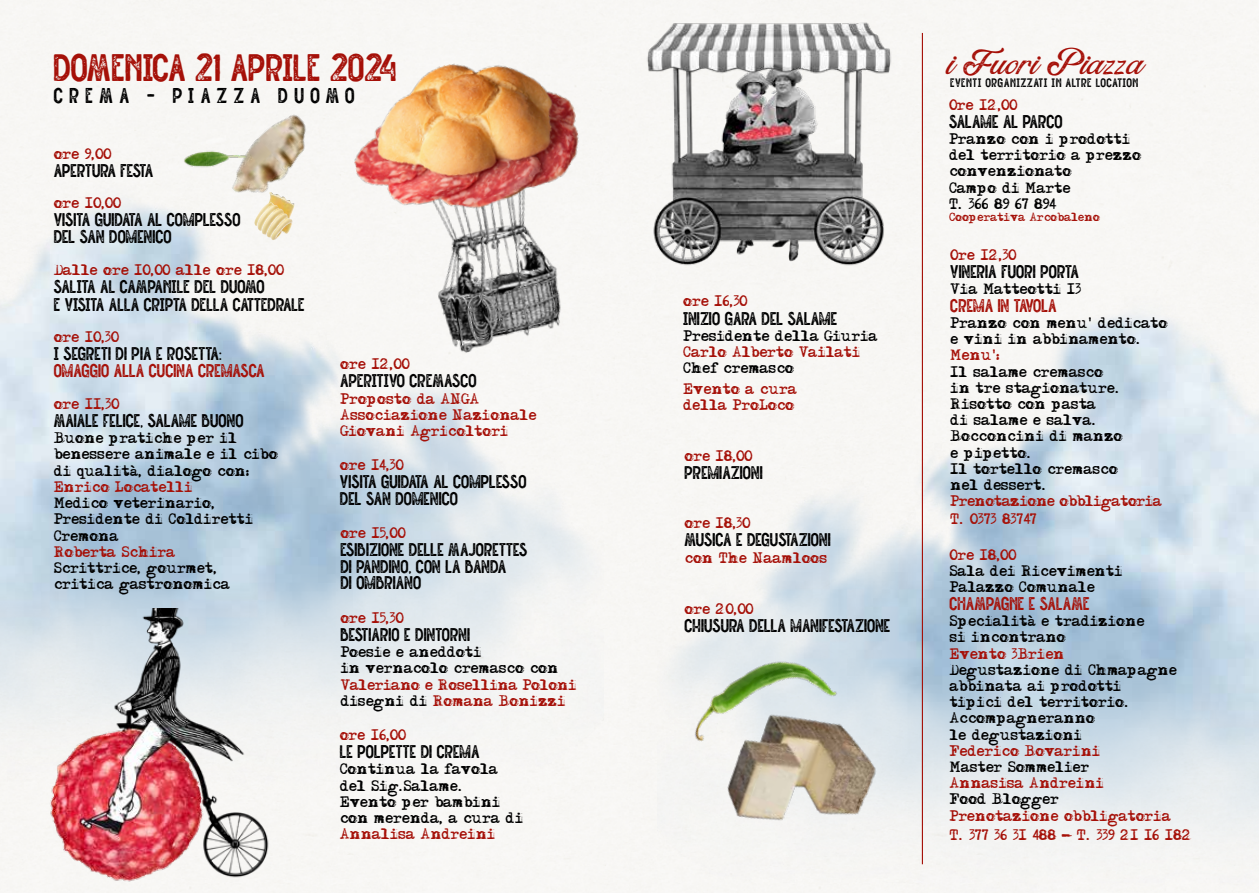
<style>
.page{position:relative;width:1259px;height:893px;background:#fff}
.page>*{position:absolute;margin:0;border:0;box-sizing:border-box;transform-origin:0 0}
.t1{font:37.5px "Straightler Press";color:#a51008}
.t2{font:italic 34.5px "Rumble Brave Rough Script";color:#a51008}
.t3{font:21px "Straightler Press";letter-spacing:.3em;color:#000}
.t4{font:18px/16.5px "Straightler Press";color:#000}
.t5{font:18px "Straightler Press";color:#a51008}
.t6{font:13.5px/16.2px "Adler";color:#000}
.t7{font:13.5px/16.2px "Adler";color:#a51008}
.t8{font:13.5px/16.2px "Adler";letter-spacing:-.02em;color:#a51008}
.t9{font:13.5px/18px "Adler";letter-spacing:-.03em;color:#a51008}
.t10{font:12px "Straightler Press";letter-spacing:.05em;color:#000}
.t11{font:10.5px "Adler";color:#a51008}
.s1{color:#000}
</style>
<div class="page">
<img style="left:187px;top:73px;width:153px;height:163px">
<img style="left:181px;top:140px;width:68px;height:36px">
<img style="left:267px;top:192px;width:27px;height:28px">
<img style="left:269px;top:192px;width:25px;height:13px">
<img style="left:254px;top:202px;width:20px;height:24px">
<img style="left:257px;top:205px;width:22px;height:26px">
<img style="left:262px;top:209px;width:22px;height:25px">
<img style="left:267px;top:214px;width:21px;height:24px">
<img style="left:271px;top:218px;width:21px;height:22px">
<img style="left:635px;top:6px;width:267px;height:269px">
<img style="left:28px;top:608px;width:263px;height:279px">
<img style="left:340px;top:43px;width:279px;height:338px">
<hr style="left:922px;top:33px;width:1px;height:831px;background:#a51008">
<img style="left:697px;top:682px;width:204px;height:189px">
<img style="left:669px;top:630px;width:179px;height:142px">
<h1 class="t1" style="left:54px;top:39px;width:345px">DOMENICA 21 APRILE 2024</h1>
<h3 class="t3" style="left:54px;top:80px;width:303px">CREMA - PIAZZA DUOMO</h3>
<p class="t7" style="left:54px;top:148px;width:59px">ore 9,00</p>
<h3 class="t4" style="left:54px;top:161px;width:101px">APERTURA FESTA</h3>
<p class="t7" style="left:54px;top:197px;width:69px">ore 10,00</p>
<h3 class="t4" style="left:54px;top:211px;width:188px">VISITA GUIDATA AL COMPLESSO<br>DEL SAN DOMENICO</h3>
<p class="t7" style="left:54px;top:264px;width:232px">Dalle ore 10,00 alle ore 18,00</p>
<h3 class="t4" style="left:54px;top:277px;width:253px;line-height:18px">SALITA AL CAMPANILE DEL DUOMO<br>E VISITA ALLA CRIPTA DELLA CATTEDRALE</h3>
<p class="t7" style="left:54px;top:331px;width:66px">ore 10,30</p>
<h3 class="t4" style="left:54px;top:345px;width:170px">I SEGRETI DI PIA E ROSETTA:</h3>
<h3 class="t5" style="left:54px;top:357px;width:213px">OMAGGIO ALLA CUCINA CREMASCA</h3>
<p class="t7" style="left:54px;top:398px;width:67px">ore 11,30</p>
<h3 class="t4" style="left:54px;top:412px;width:191px">MAIALE FELICE, SALAME BUONO</h3>
<p class="t6" style="left:54px;top:432px;width:225px">Buone pratiche per il benessere animale e il cibo di qualità, dialogo con:</p>
<p class="t7" style="left:54px;top:481px;width:140px">Enrico Locatelli</p>
<p class="t6" style="left:54px;top:497px;width:201px">Medico veterinario,<br>Presidente di Coldiretti<br>Cremona</p>
<p class="t7" style="left:54px;top:546px;width:123px">Roberta Schira</p>
<p class="t6" style="left:54px;top:562px;width:177px">Scrittrice, gourmet, critica gastronomica</p>
<p class="t7" style="left:341px;top:359px;width:71px">ore 12,00</p>
<h3 class="t4" style="left:341px;top:372px;width:138px">APERITIVO CREMASCO</h3>
<p class="t7" style="left:341px;top:393px;width:198px">Proposto da ANGA<br>Associazione Nazionale<br>Giovani Agricoltori</p>
<p class="t7" style="left:340px;top:459px;width:65px">ore 14,30</p>
<h3 class="t4" style="left:340px;top:473px;width:188px">VISITA GUIDATA AL COMPLESSO<br>DEL SAN DOMENICO</h3>
<p class="t7" style="left:341px;top:528px;width:66px">ore 15,00</p>
<h3 class="t4" style="left:341px;top:541px;width:188px">ESIBIZIONE DELLE MAJORETTES<br>DI PANDINO, CON LA BANDA<br>DI OMBRIANO</h3>
<p class="t7" style="left:341px;top:612px;width:64px">ore 15,30</p>
<h3 class="t4" style="left:341px;top:626px;width:131px">BESTIARIO E DINTORNI</h3>
<p class="t6" style="left:341px;top:646px;width:219px">Poesie e aneddoti<br>in vernacolo cremasco con</p>
<p class="t8" style="left:341px;top:679px;width:238px">Valeriano e Rosellina Poloni <span class="s1">disegni di</span> Romana Bonizzi</p>
<p class="t7" style="left:340px;top:729px;width:68px">ore 16,00</p>
<h3 class="t4" style="left:340px;top:743px;width:141px">LE POLPETTE DI CREMA</h3>
<p class="t6" style="left:340px;top:764px;width:185px">Continua la favola del Sig.Salame.<br>Evento per bambini con merenda, a cura di</p>
<p class="t7" style="left:340px;top:828px;width:157px">Annalisa Andreini</p>
<p class="t7" style="left:683px;top:296px;width:66px">ore 16,30</p>
<h3 class="t4" style="left:683px;top:309px;width:156px">INIZIO GARA DEL SALAME</h3>
<p class="t6" style="left:683px;top:330px;width:196px">Presidente della Giuria</p>
<p class="t7" style="left:683px;top:346px;width:179px">Carlo Alberto Vailati</p>
<p class="t6" style="left:683px;top:362px;width:112px">Chef cremasco</p>
<p class="t7" style="left:683px;top:383px;width:115px">Evento a cura della ProLoco</p>
<p class="t7" style="left:685px;top:450px;width:69px">ore 18,00</p>
<h3 class="t4" style="left:685px;top:464px;width:80px">PREMIAZIONI</h3>
<p class="t7" style="left:685px;top:518px;width:67px">ore 18,30</p>
<h3 class="t4" style="left:685px;top:531px;width:148px">MUSICA E DEGUSTAZIONI</h3>
<p class="t7" style="left:685px;top:552px;width:144px">con The Naamloos</p>
<p class="t7" style="left:685px;top:603px;width:70px">ore 20,00</p>
<h3 class="t4" style="left:685px;top:616px;width:207px">CHIUSURA DELLA MANIFESTAZIONE</h3>
<h2 class="t2" style="left:949px;top:36px;width:197px">i Fuori Piazza</h2>
<p class="t10" style="left:950px;top:74px;width:189px">EVENTI ORGANIZZATI IN ALTRE LOCATION</p>
<p class="t7" style="left:949px;top:99px;width:70px">Ore 12,00</p>
<h3 class="t4" style="left:949px;top:112px;width:115px">SALAME AL PARCO</h3>
<p class="t6" style="left:949px;top:133px;width:193px">Pranzo con i prodotti del territorio a prezzo convenzionato<br>Campo di Marte<br>T. 366 89 67 894</p>
<p class="t11" style="left:949px;top:213px;width:152px">Cooperativa Arcobaleno</p>
<p class="t7" style="left:950px;top:249px;width:67px">Ore 12,30</p>
<h3 class="t4" style="left:950px;top:262px;width:130px">VINERIA FUORI PORTA</h3>
<p class="t6" style="left:950px;top:283px;width:132px">Via Matteotti 13</p>
<h3 class="t5" style="left:950px;top:292px;width:108px">CREMA IN TAVOLA</h3>
<p class="t6" style="left:950px;top:317px;width:218px">Pranzo con menu' dedicato e vini in abbinamento.</p>
<p class="t7" style="left:950px;top:349px;width:51px">Menu':</p>
<p class="t6" style="left:950px;top:366px;width:174px">Il salame cremasco in tre stagionature.<br>Risotto con pasta<br>di salame e salva.<br>Bocconcini di manzo e pipetto.<br>Il tortello cremasco nel dessert.</p>
<p class="t9" style="left:950px;top:494px;width:213px">Prenotazione obbligatoria<br>T. 0373 83747</p>
<p class="t7" style="left:949px;top:549px;width:68px">Ore 18,00</p>
<p class="t6" style="left:949px;top:565px;width:174px">Sala dei Ricevimenti<br>Palazzo Comunale</p>
<h3 class="t5" style="left:949px;top:590px;width:142px">CHAMPAGNE E SALAME</h3>
<p class="t6" style="left:949px;top:615px;width:196px">Specialità e tradizione si incontrano</p>
<p class="t7" style="left:949px;top:648px;width:117px">Evento 3Brien</p>
<p class="t6" style="left:949px;top:664px;width:229px">Degustazione di Chmapagne abbinata ai prodotti tipici del territorio.<br>Accompagneranno<br>le degustazioni</p>
<p class="t7" style="left:949px;top:745px;width:152px">Federico Bovarini</p>
<p class="t6" style="left:949px;top:761px;width:141px">Master Sommelier</p>
<p class="t7" style="left:949px;top:777px;width:156px">Annasisa Andreini</p>
<p class="t6" style="left:949px;top:794px;width:111px">Food Blogger</p>
<p class="t7" style="left:949px;top:808px;width:244px;line-height:19.5px">Prenotazione obbligatoria<br>T. 377 36 31 488 - T. 339 21 16 182</p>
</div>
